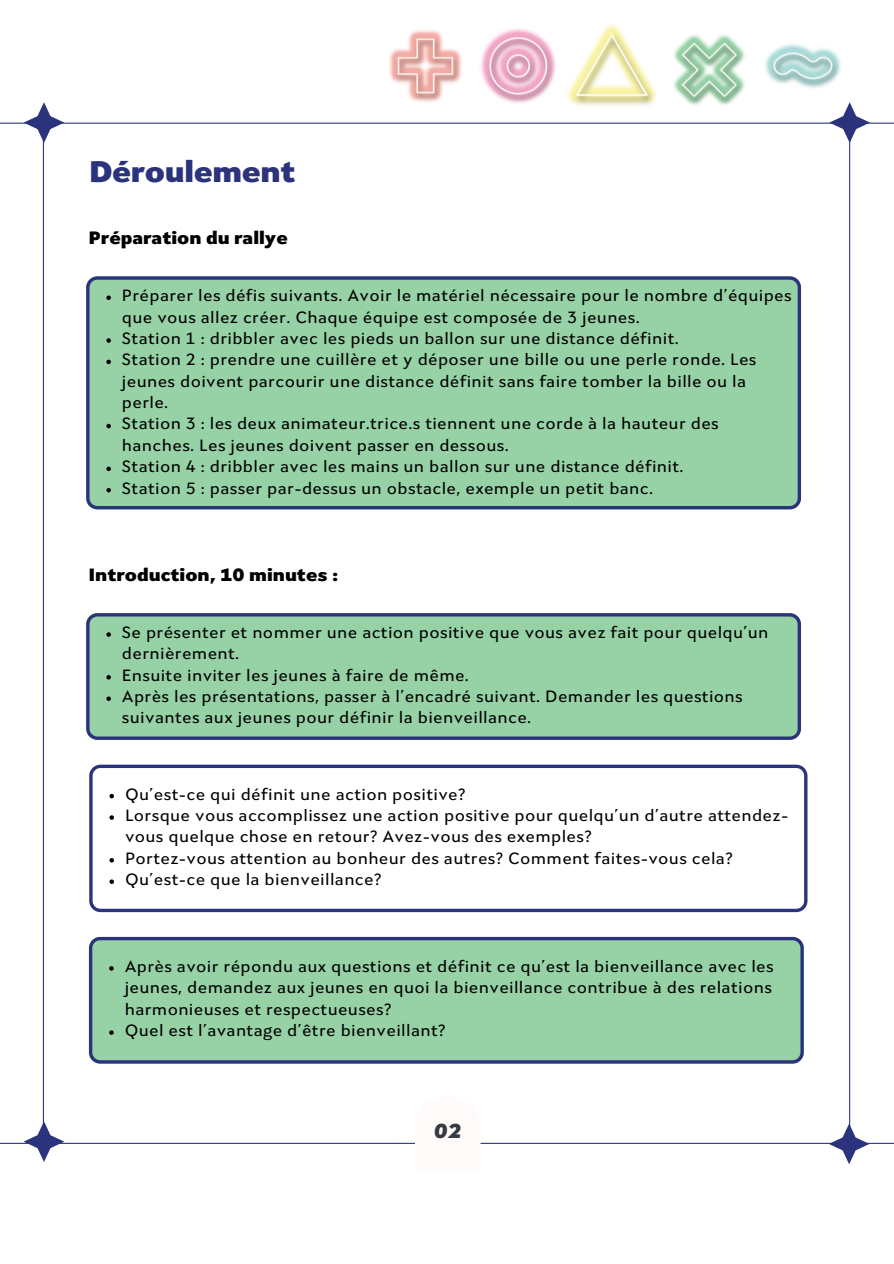
<style>
.page{position:relative;width:894px;height:1264px;background:#fff}
.page>*{position:absolute;margin:0;border:0;box-sizing:border-box;transform-origin:0 0}
.t1{font:900 30px "Seven One Eight";letter-spacing:-.01em;color:#2c337d}
.t2{font:italic 900 20.4px "Seven One Eight";color:#343a40}
.t3{font:900 18px "Seven One Eight";color:#000}
.t4{font:500 16.5px/21.3px "Seven One Eight";letter-spacing:.02em;color:#000}
</style>
<div class="page">
<hr style="left:0;top:1142px;width:893px;height:1px;background:#2c337d">
<hr style="left:0;top:123px;width:893px;height:1px;background:#2c337d">
<hr style="left:43px;top:121px;width:1px;height:1020px;background:#2c337d">
<hr style="left:848px;top:124px;width:2px;height:1020px;background:#2c337d">
<svg style="left:86px;top:613px;width:714px;height:127px;background:#8fc8a2"></svg>
<svg style="left:106px;top:632px;width:5px;height:4px"></svg>
<svg style="left:106px;top:675px;width:5px;height:4px"></svg>
<svg style="left:106px;top:696px;width:5px;height:5px"></svg>
<svg style="left:414px;top:1142px;width:66px;height:2px"></svg>
<svg style="left:828px;top:1123px;width:41px;height:41px"></svg>
<svg style="left:24px;top:102px;width:40px;height:41px"></svg>
<svg style="left:829px;top:102px;width:40px;height:41px"></svg>
<svg style="left:24px;top:1121px;width:40px;height:40px"></svg>
<img style="left:674px;top:34px;width:71px;height:71px">
<img style="left:389px;top:24px;width:268px;height:82px">
<img style="left:765px;top:44px;width:84px;height:69px">
<svg style="left:89px;top:764px;width:718px;height:148px"></svg>
<svg style="left:109px;top:794px;width:5px;height:4px"></svg>
<svg style="left:109px;top:815px;width:5px;height:4px"></svg>
<svg style="left:109px;top:858px;width:5px;height:4px"></svg>
<svg style="left:109px;top:879px;width:5px;height:5px"></svg>
<svg style="left:89px;top:936px;width:714px;height:127px;background:#90c9a3"></svg>
<svg style="left:109px;top:966px;width:5px;height:4px"></svg>
<svg style="left:109px;top:1030px;width:5px;height:4px"></svg>
<div style="left:86px;top:276px;width:714px;height:233px;background:#96d2a5"></div>
<svg style="left:106px;top:295px;width:5px;height:5px"></svg>
<svg style="left:106px;top:338px;width:5px;height:5px"></svg>
<svg style="left:106px;top:359px;width:5px;height:5px"></svg>
<svg style="left:106px;top:424px;width:5px;height:4px"></svg>
<svg style="left:106px;top:466px;width:5px;height:5px"></svg>
<svg style="left:106px;top:488px;width:5px;height:4px"></svg>
<h1 class="t1" style="left:89px;top:159px;width:208px">Déroulement</h1>
<p class="t3" style="left:89px;top:231px;width:200px">Préparation du rallye</p>
<p class="t4" style="left:122px;top:286px;width:671px">Préparer les défis suivants. Avoir le matériel nécessaire pour le nombre d’équipes que vous allez créer. Chaque équipe est composée de 3 jeunes.<br>Station 1 : dribbler avec les pieds un ballon sur une distance définit.<br>Station 2 : prendre une cuillère et y déposer une bille ou une perle ronde. Les jeunes doivent parcourir une distance définit sans faire tomber la bille ou la perle.<br>Station 3 : les deux animateur.trice.s tiennent une corde à la hauteur des hanches. Les jeunes doivent passer en dessous.<br>Station 4 : dribbler avec les mains un ballon sur une distance définit.<br>Station 5 : passer par-dessus un obstacle, exemple un petit banc.</p>
<p class="t3" style="left:89px;top:567px;width:251px">Introduction, 10 minutes :</p>
<p class="t4" style="left:122px;top:623px;width:648px">Se présenter et nommer une action positive que vous avez fait pour quelqu’un dernièrement.<br>Ensuite inviter les jeunes à faire de même.<br>Après les présentations, passer à l’encadré suivant. Demander les questions suivantes aux jeunes pour définir la bienveillance.</p>
<p class="t4" style="left:125px;top:784px;width:664px">Qu’est-ce qui définit une action positive?<br>Lorsque vous accomplissez une action positive pour quelqu’un d’autre attendez&shy;vous quelque chose en retour? Avez-vous des exemples?<br>Portez-vous attention au bonheur des autres? Comment faites-vous cela?<br>Qu’est-ce que la bienveillance?</p>
<p class="t4" style="left:125px;top:957px;width:650px">Après avoir répondu aux questions et définit ce qu’est la bienveillance avec les jeunes, demandez aux jeunes en quoi la bienveillance contribue à des relations harmonieuses et respectueuses?<br>Quel est l’avantage d’être bienveillant?</p>
<p class="t2" style="left:433px;top:1122px;width:29px">02</p>
</div>
